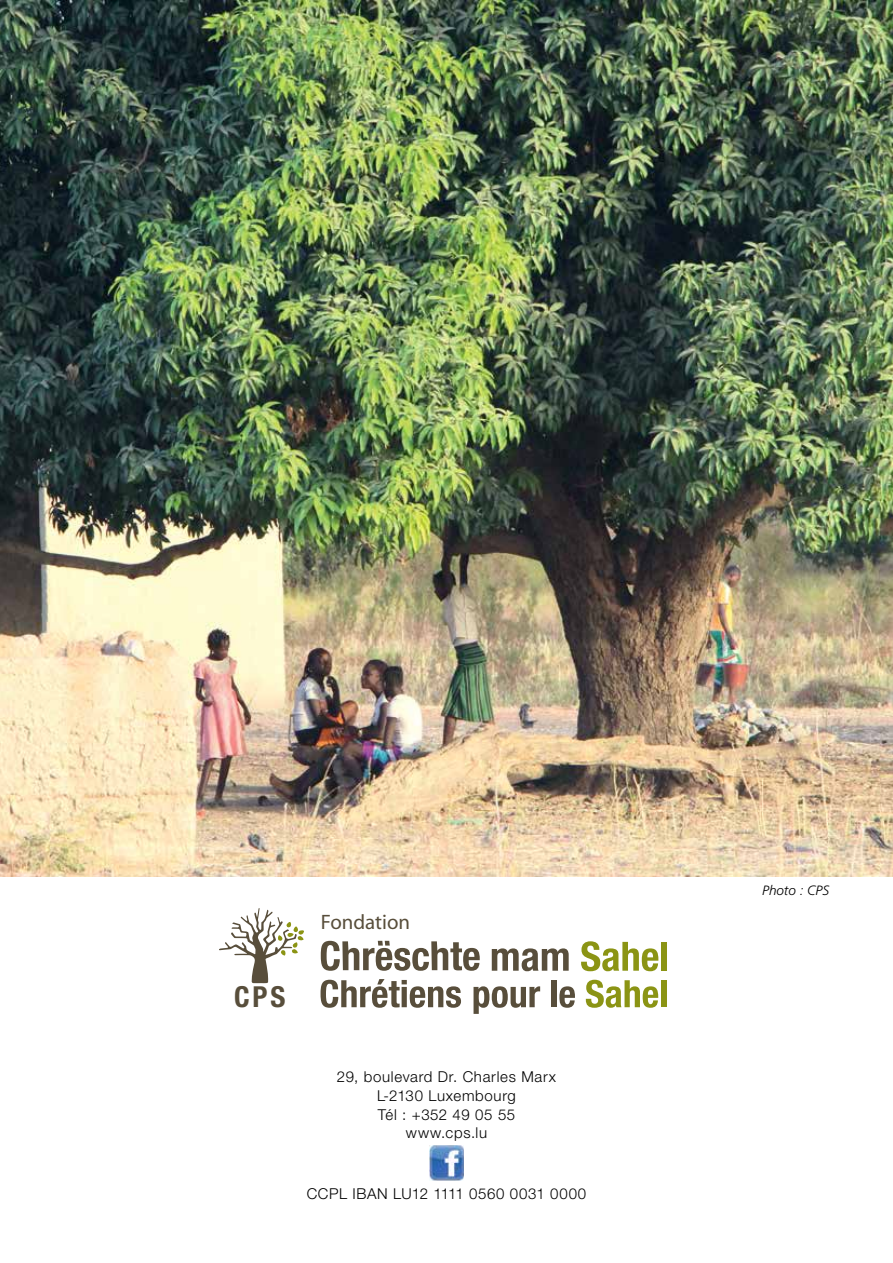
<style>
.page{position:relative;width:893px;height:1263px;background:#fff}
.page>*{position:absolute;margin:0;border:0;box-sizing:border-box;transform-origin:0 0}
.t1{font:700 condensed 28.95px "Helvetica Neue LT Std";color:#584e3b}
.t2{font:20.85px "Myriad";color:#584e3b}
.t3{font:300 15px/18.8px "Helvetica Neue LT Std";letter-spacing:.045em;color:#000;text-align:center}
.t4{font:italic 300 13.5px "Frutiger LT Std";color:#000}
</style>
<div class="page">
<svg style="left:321px;top:941px;width:159px;height:30px"></svg>
<svg style="left:492px;top:948px;width:77px;height:23px"></svg>
<svg style="left:581px;top:941px;width:77px;height:30px"></svg>
<div style="left:661px;top:942px;width:6px;height:29px;background:#8b9414"></div>
<svg style="left:321px;top:979px;width:140px;height:29px"></svg>
<svg style="left:474px;top:986px;width:66px;height:28px"></svg>
<div style="left:551px;top:980px;width:5px;height:27px;background:#584e3b"></div>
<svg style="left:559px;top:986px;width:16px;height:22px"></svg>
<svg style="left:586px;top:980px;width:72px;height:28px"></svg>
<div style="left:661px;top:980px;width:5px;height:27px;background:#8b9414"></div>
<svg style="left:219px;top:908px;width:85px;height:76px"></svg>
<img style="left:429px;top:1145px;width:34px;height:35px">
<img style="left:0;top:0;width:893px;height:876px">
<h1 class="t1" style="left:234px;top:980px;width:53px">CPS</h1>
<h2 class="t2" style="left:321px;top:911px;width:91px">Fondation</h2>
<p class="t3" style="left:337px;top:1067px;width:221px">29, boulevard Dr. Charles Marx<br>L-2130 Luxembourg<br>Tél : +352 49 05 55 www.cps.lu</p>
<p class="t3" style="left:307px;top:1184px;width:281px">CCPL IBAN LU12 1111 0560 0031 0000</p>
<p class="t4" style="left:762px;top:882px;width:68px">Photo : CPS</p>
</div>
